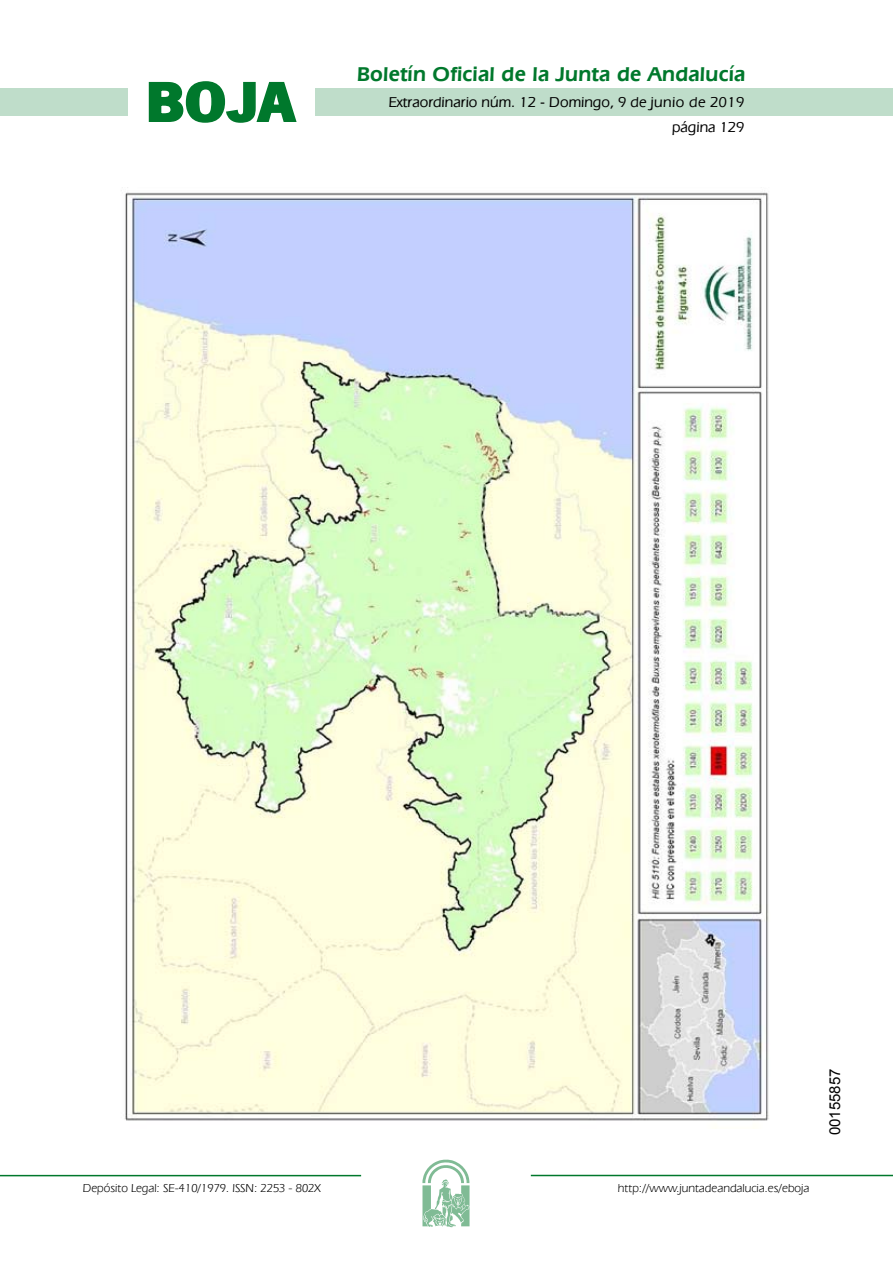
<style>
.page{position:relative;width:893px;height:1263px;background:#fff}
.page>*{position:absolute;margin:0;border:0;box-sizing:border-box;transform-origin:0 0}
.t1{font:700 57.75px "News Got T";color:#00782c;scale:1.14 1}
.t2{font:600 21px "Eras IT Cby BT";letter-spacing:.01em;color:#00782c}
.t3{font:500 15px/24.5px "Eras IT Cby BT";color:#000;text-align:right}
.t4{font:15px "Arial";color:#000}
.t5{font:12px "Eras IT Cby BT";color:#000}
</style>
<div class="page">
<div style="left:315px;top:88px;width:577px;height:28px;background:#bfddca"></div>
<div style="left:0;top:88px;width:128px;height:28px;background:#bfddca"></div>
<hr style="left:0;top:1175px;width:361px;height:1px;background:#00782c">
<svg style="left:422px;top:1159px;width:47px;height:68px"></svg>
<hr style="left:531px;top:1175px;width:361px;height:1px;background:#00782c">
<svg style="left:148px;top:81px;width:149px;height:42px"></svg>
<img style="left:124px;top:192px;width:645px;height:929px">
<h1 class="t1" style="left:145px;top:68px;width:133px">BOJA</h1>
<h2 class="t2" style="left:357px;top:62px;width:390px">Boletín Oficial de la Junta de Andalucía</h2>
<p class="t3" style="left:389px;top:90px;width:357px">Extraordinario núm. 12 - Domingo, 9 de junio de 2019 página 129</p>
<p class="t5" style="left:83px;top:1181px;width:239px">Depósito Legal: SE-410/1979. ISSN: 2253 - 802X</p>
<p class="t5" style="left:618px;top:1181px;width:193px">http://www.juntadeandalucia.es/eboja</p>
<p class="t4" style="left:825px;top:1135px;width:68px;rotate:-90deg">00155857</p>
</div>
